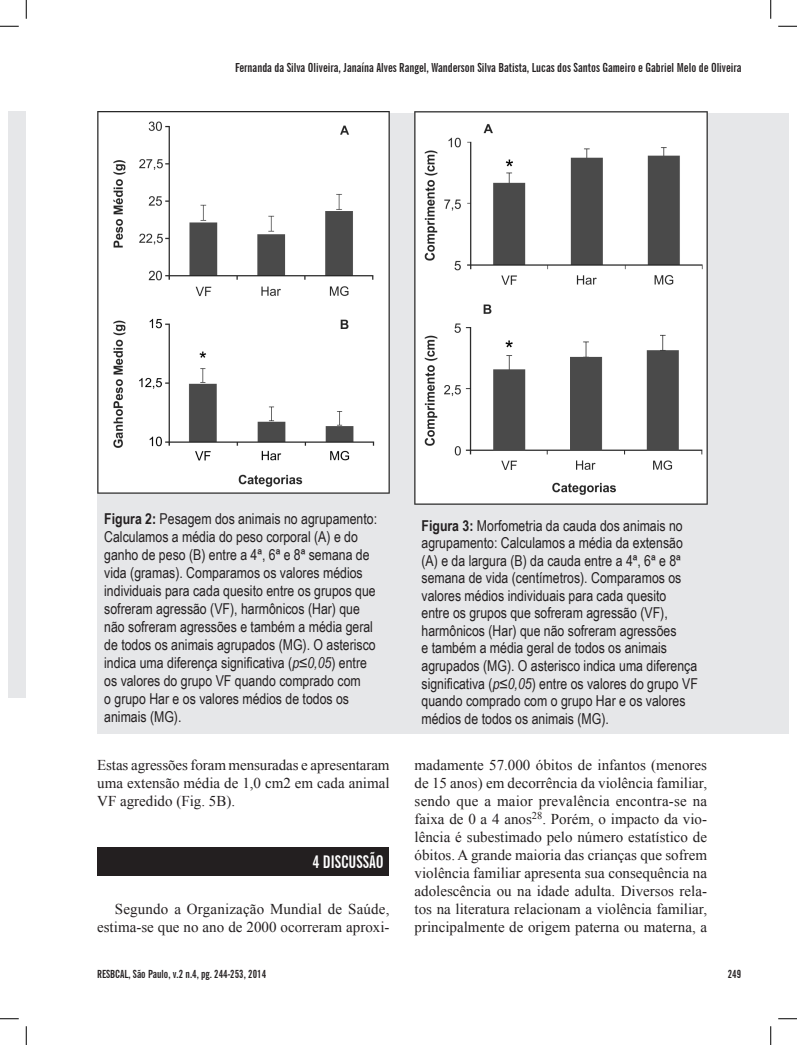
<style>
.page{position:relative;width:797px;height:1045px;background:#fff}
.page>*{position:absolute;margin:0;border:0;box-sizing:border-box;transform-origin:0 0}
.t1{font:700 extra-condensed 17.5px "News Gothic BT";color:#fff}
.t2{font:15px/18px "Arial Narrow";color:#231f20}
.t3{font:15px/18px "Times New Roman";color:#231f20;text-align:justify}
.t4{font:700 extra-condensed 12.5px "News Gothic BT";color:#231f20}
.t5{font:700 extra-condensed 11.25px "News Gothic BT";color:#231f20}
.s1{font-weight:700}
.s2{font-style:italic}
</style>
<div class="page">
<div style="left:9px;top:111px;width:17px;height:587px;background:#e6e7e9"></div>
<div style="left:97px;top:113px;width:691px;height:621px;background:#e6e7e9"></div>
<img style="left:414px;top:111px;width:293px;height:393px">
<img style="left:97px;top:111px;width:293px;height:382px">
<div style="left:97px;top:847px;width:292px;height:29px;background:#231f20"></div>
<svg style="left:0;top:25px;width:19px;height:2px"></svg>
<svg style="left:778px;top:25px;width:19px;height:2px"></svg>
<svg style="left:0;top:1018px;width:19px;height:1px"></svg>
<svg style="left:778px;top:1018px;width:19px;height:1px"></svg>
<svg style="left:25px;top:0;width:2px;height:19px"></svg>
<svg style="left:25px;top:1026px;width:2px;height:19px"></svg>
<svg style="left:770px;top:0;width:1px;height:19px"></svg>
<svg style="left:770px;top:1026px;width:1px;height:19px"></svg>
<p class="t4" style="left:235px;top:60px;width:508px">Fernanda da Silva Oliveira, Janaína Alves Rangel, Wanderson Silva Batista, Lucas dos Santos Gameiro e Gabriel Melo de Oliveira</p>
<p class="t2" style="left:104px;top:509px;width:274px"><span class="s1">Figura 2:</span> Pesagem dos animais no agrupamento:<br>Calculamos a média do peso corporal (A) e do ganho de peso (B) entre a 4ª, 6ª e 8ª semana de vida (gramas). Comparamos os valores médios individuais para cada quesito entre os grupos que sofreram agressão (VF), harmônicos (Har) que não sofreram agressões e também a média geral de todos os animais agrupados (MG). O asterisco indica uma diferença significativa (<span class="s2">p≤0,05</span>) entre os valores do grupo VF quando comprado com<br>o grupo Har e os valores médios de todos os animais (MG).</p>
<p class="t2" style="left:421px;top:516px;width:278px;line-height:17.5px"><span class="s1">Figura 3:</span> Morfometria da cauda dos animais no agrupamento: Calculamos a média da extensão (A) e da largura (B) da cauda entre a 4ª, 6ª e 8ª semana de vida (centímetros). Comparamos os valores médios individuais para cada quesito entre os grupos que sofreram agressão (VF), harmônicos (Har) que não sofreram agressões<br>e também a média geral de todos os animais agrupados (MG). O asterisco indica uma diferença significativa (<span class="s2">p≤0,05</span>) entre os valores do grupo VF quando comprado com o grupo Har e os valores médios de todos os animais (MG).</p>
<p class="t3" style="left:97px;top:756px;width:294px">Estas agressões foram mensuradas e apresentaram uma extensão média de 1,0 cm2 em cada animal VF agredido (Fig. 5B).</p>
<p class="t3" style="left:414px;top:756px;width:294px">madamente 57.000 óbitos de infantos (menores de 15 anos) em decorrência da violência familiar, sendo que a maior prevalência encontra-se na faixa de 0 a 4 anos<sup>28</sup>. Porém, o impacto da vio&shy;lência é subestimado pelo número estatístico de óbitos. A grande maioria das crianças que sofrem violência familiar apresenta sua consequência na adolescência ou na idade adulta. Diversos rela&shy;tos na literatura relacionam a violência familiar, principalmente de origem paterna ou materna, a</p>
<p class="t1" style="left:312px;top:851px;width:73px">4 discussão</p>
<p class="t3" style="left:97px;top:900px;width:294px;text-align:right">Segundo a Organização Mundial de Saúde, estima-se que no ano de 2000 ocorreram aproxi-</p>
<p class="t5" style="left:97px;top:967px;width:170px">RESBCAL, São Paulo, v.2 n.4, pg. 244-253, 2014</p>
<p class="t5" style="left:727px;top:967px;width:15px">249</p>
</div>
